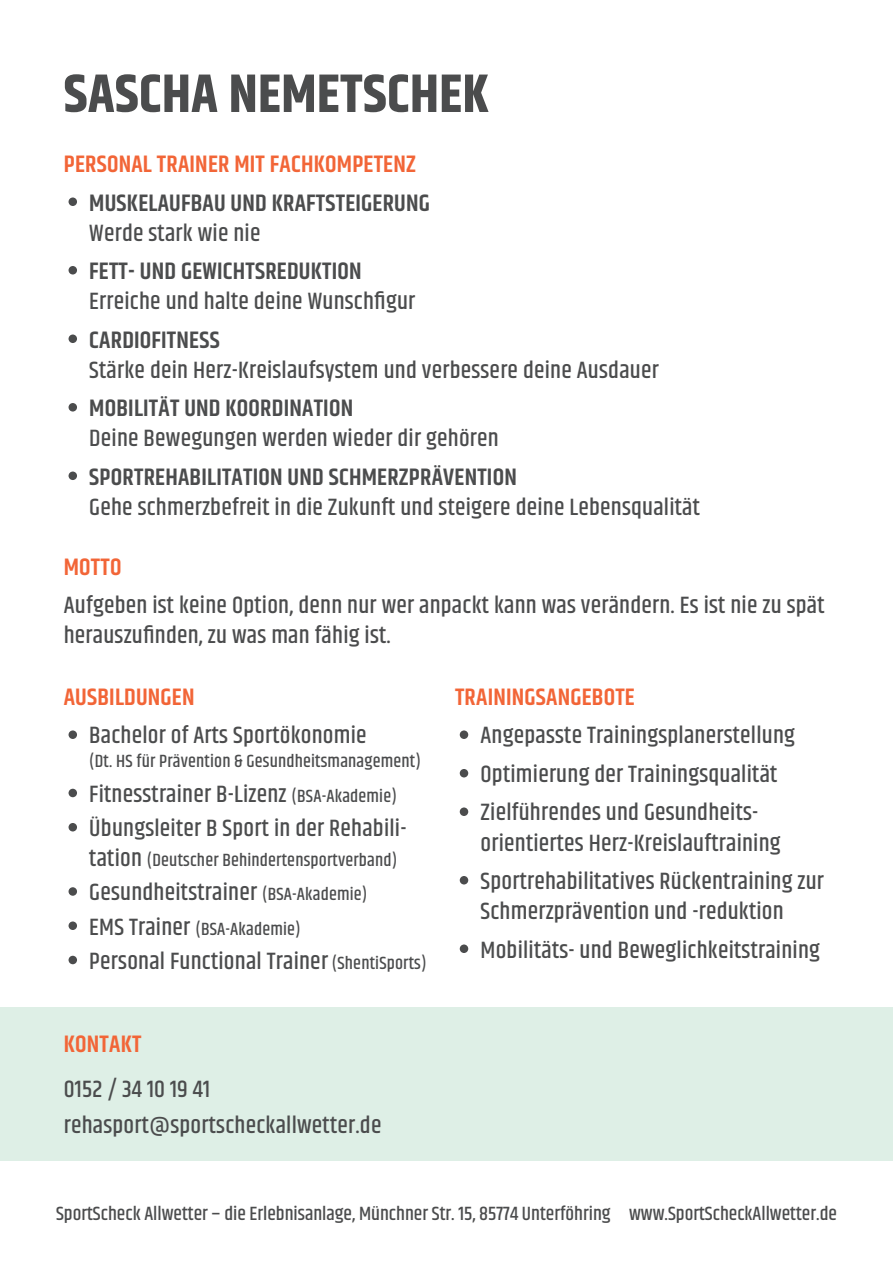
<style>
.page{position:relative;width:893px;height:1263px;background:#fff}
.page>*{position:absolute;margin:0;border:0;box-sizing:border-box;transform-origin:0 0}
.t1{font:700 54px "Khand";letter-spacing:.01em;color:#4b4c4d}
.t2{font:500 24px/30px "Khand";letter-spacing:.01em;color:#4b4c4d}
.t3{font:600 24px "Khand";letter-spacing:.01em;color:#f26537}
.t4{font:600 24px/30px "Khand";letter-spacing:.01em;color:#4b4c4d}
.t5{font:500 19.5px "Khand";color:#4b4c4d}
.t6{font:500 18px "Khand";letter-spacing:.01em;color:#4b4c4d}
.s1{font-weight:500}
.s2{font-weight:600}
.s3{font-size:18px}
.s4{font-size:24px}
</style>
<div class="page">
<div style="left:0;top:1008px;width:893px;height:153px;background:#deefe6"></div>
<div style="left:69px;top:197px;width:8px;height:9px;background:#4b4c4d;border-radius:50%"></div>
<div style="left:69px;top:266px;width:8px;height:8px;background:#4b4c4d;border-radius:50%"></div>
<div style="left:69px;top:334px;width:8px;height:9px;background:#4b4c4d;border-radius:50%"></div>
<div style="left:69px;top:403px;width:8px;height:8px;background:#4b4c4d;border-radius:50%"></div>
<div style="left:69px;top:471px;width:8px;height:9px;background:#4b4c4d;border-radius:50%"></div>
<div style="left:69px;top:730px;width:8px;height:9px;background:#4b4c4d;border-radius:50%"></div>
<div style="left:69px;top:789px;width:8px;height:8px;background:#4b4c4d;border-radius:50%"></div>
<div style="left:69px;top:823px;width:8px;height:8px;background:#4b4c4d;border-radius:50%"></div>
<div style="left:69px;top:887px;width:8px;height:9px;background:#4b4c4d;border-radius:50%"></div>
<div style="left:69px;top:921px;width:8px;height:9px;background:#4b4c4d;border-radius:50%"></div>
<div style="left:69px;top:956px;width:8px;height:8px;background:#4b4c4d;border-radius:50%"></div>
<div style="left:460px;top:730px;width:8px;height:9px;background:#4b4c4d;border-radius:50%"></div>
<div style="left:460px;top:769px;width:8px;height:8px;background:#4b4c4d;border-radius:50%"></div>
<div style="left:460px;top:807px;width:8px;height:9px;background:#4b4c4d;border-radius:50%"></div>
<div style="left:460px;top:876px;width:8px;height:8px;background:#4b4c4d;border-radius:50%"></div>
<div style="left:460px;top:944px;width:8px;height:9px;background:#4b4c4d;border-radius:50%"></div>
<p class="t1" style="left:64px;top:55px;width:427px">SASCHA NEMETSCHEK</p>
<p class="t3" style="left:64px;top:148px;width:354px">PERSONAL TRAINER MIT FACHKOMPETENZ</p>
<p class="t4" style="left:89px;top:189px;width:342px">MUSKELAUFBAU UND KRAFTSTEIGERUNG<br><span class="s1">Werde stark wie nie</span></p>
<p class="t2" style="left:89px;top:258px;width:327px"><span class="s2">FETT- UND GEWICHTSREDUKTION<br></span>Erreiche und halte deine Wunschfigur</p>
<p class="t2" style="left:89px;top:326px;width:571px"><span class="s2">CARDIOFITNESS<br></span>Stärke dein Herz-Kreislaufsystem und verbessere deine Ausdauer</p>
<p class="t2" style="left:89px;top:395px;width:411px"><span class="s2">MOBILITÄT UND KOORDINATION<br></span>Deine Bewegungen werden wieder dir gehören</p>
<p class="t2" style="left:89px;top:463px;width:612px"><span class="s2">SPORTREHABILITATION UND SCHMERZPRÄVENTION<br></span>Gehe schmerzbefreit in die Zukunft und steigere deine Lebensqualität</p>
<p class="t3" style="left:64px;top:551px;width:59px">MOTTO</p>
<p class="t2" style="left:64px;top:592px;width:762px">Aufgeben ist keine Option, denn nur wer anpackt kann was verändern. Es ist nie zu spät herauszufinden, zu was man fähig ist.</p>
<p class="t3" style="left:64px;top:681px;width:132px">AUSBILDUNGEN</p>
<p class="t2" style="left:89px;top:722px;width:279px">Bachelor of Arts Sportökonomie</p>
<p class="t6" style="left:89px;top:750px;width:333px">(Dt. HS für Prävention &amp; Gesundheitsmanagement)</p>
<p class="t2" style="left:89px;top:780px;width:309px">Fitnesstrainer B-Lizenz <span class="s3">(BSA-Akademie)</span></p>
<p class="t2" style="left:89px;top:814px;width:319px">Übungsleiter B Sport in der Rehabili-</p>
<p class="t6" style="left:89px;top:849px;width:309px"><span class="s4">tation</span> (Deutscher Behindertensportverband)</p>
<p class="t2" style="left:89px;top:879px;width:280px">Gesundheitstrainer <span class="s3">(BSA-Akademie)</span></p>
<p class="t6" style="left:89px;top:917px;width:213px"><span class="s4">EMS Trainer</span> (BSA-Akademie)</p>
<p class="t2" style="left:89px;top:947px;width:339px">Personal Functional Trainer <span class="s3">(ShentiSports)</span></p>
<p class="t3" style="left:64px;top:1028px;width:79px">KONTAKT</p>
<p class="t2" style="left:64px;top:1075px;width:148px">0152 / 34 10 19 41</p>
<p class="t2" style="left:64px;top:1111px;width:319px">rehasport@sportscheckallwetter.de</p>
<p class="t3" style="left:455px;top:681px;width:181px">TRAININGSANGEBOTE</p>
<p class="t2" style="left:480px;top:722px;width:316px">Angepasste Trainingsplanerstellung</p>
<p class="t2" style="left:480px;top:760px;width:298px">Optimierung der Trainingsqualität</p>
<p class="t2" style="left:480px;top:799px;width:302px">Zielführendes und Gesundheits&shy;orientiertes Herz-Kreislauftraining</p>
<p class="t2" style="left:480px;top:867px;width:345px">Sportrehabilitatives Rückentraining zur<br>Schmerzprävention und -reduktion</p>
<p class="t2" style="left:480px;top:936px;width:341px">Mobilitäts- und Beweglichkeitstraining</p>
<p class="t5" style="left:56px;top:1201px;width:782px">SportScheck Allwetter – die Erlebnisanlage, Münchner Str. 15, 85774 Unterföhring www.SportScheckAllwetter.de</p>
</div>
